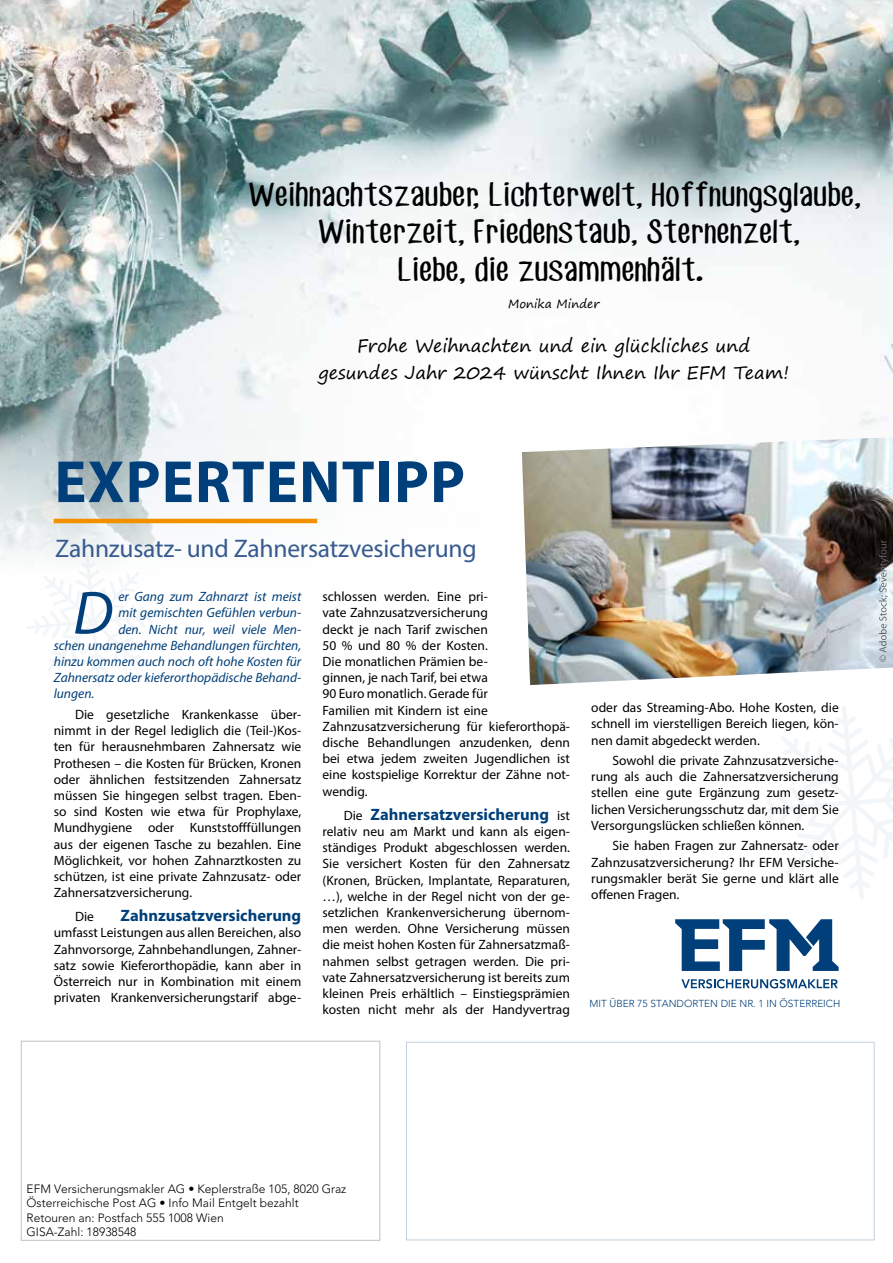
<style>
.page{position:relative;width:893px;height:1263px;background:#fff}
.page>*{position:absolute;margin:0;border:0;box-sizing:border-box;transform-origin:0 0}
.t1{font:italic 61.5px "Myriad Pro";color:#003f79}
.t2{font:700 60px "Myriad Pro";letter-spacing:.02em;color:#003f79}
.t3{font:30px/37.5px "CF Jack Story";letter-spacing:.04em;color:#000;text-align:center}
.t4{font:25.5px "Myriad Pro";letter-spacing:-.01em;color:#375a8f}
.t5{font:18px/27px "Segoe Print";color:#000;text-align:center}
.t6{font:700 16.5px "Myriad Pro";color:#003f79}
.t7{font:13.5px/16.2px "Myriad Pro";color:#000;text-align:justify}
.t8{font:italic 13.5px "Myriad Pro";color:#003f79}
.t9{font:300 12px/14.4px "Avenir LT";color:#000}
.t10{font:12px "Segoe Print";color:#000}
.t11{font:300 10.05px "Avenir LT";color:#003f79}
.s1{font-weight:400;font-size:13.5px;color:#000}
</style>
<div class="page">
<svg style="left:756px;top:706px;width:137px;height:193px"></svg>
<svg style="left:27px;top:585px;width:133px;height:103px"></svg>
<img style="left:0;top:0;width:893px;height:585px">
<svg style="left:681px;top:979px;width:157px;height:9px"></svg>
<svg style="left:675px;top:919px;width:164px;height:52px"></svg>
<hr style="left:54px;top:519px;width:263px;height:4px;background:#f39000">
<img style="left:522px;top:437px;width:371px;height:248px">
<svg style="left:879px;top:540px;width:10px;height:122px"></svg>
<h3 class="t3" style="left:248px;top:175px;width:613px">Weihnachtszauber, Lichterwelt, Hoffnungsglaube,<br>Winterzeit, Friedenstaub, Sternenzelt,<br>Liebe, die zusammenhält.</h3>
<p class="t10" style="left:508px;top:293px;width:93px">Monika Minder</p>
<h3 class="t5" style="left:319px;top:332px;width:472px">Frohe Weihnachten und ein glückliches und gesundes Jahr 2024 wünscht Ihnen Ihr EFM Team!</h3>
<h2 class="t2" style="left:54px;top:443px;width:412px">EXPERTENTIPP</h2>
<h3 class="t4" style="left:55px;top:533px;width:423px">Zahnzusatz- und Zahnersatzvesicherung</h3>
<h1 class="t1" style="left:73px;top:575px;width:41px">D</h1>
<p class="t8" style="left:118px;top:588px;width:184px">er Gang zum Zahnarzt ist meist</p>
<p class="t8" style="left:118px;top:604px;width:184px">mit gemischten Gefühlen verbun-</p>
<p class="t8" style="left:118px;top:621px;width:184px">den. Nicht nur, weil viele Men-</p>
<p class="t8" style="left:54px;top:637px;width:249px">schen unangenehme Behandlungen fürchten,</p>
<p class="t8" style="left:54px;top:653px;width:249px">hinzu kommen auch noch oft hohe Kosten für</p>
<p class="t8" style="left:54px;top:669px;width:249px">Zahnersatz oder kieferorthopädische Behand-</p>
<p class="t8" style="left:54px;top:685px;width:42px">lungen.</p>
<p class="t7" style="left:54px;top:706px;width:249px;text-indent:21px">Die gesetzliche Krankenkasse über&shy;nimmt in der Regel lediglich die (Teil-)Kos&shy;ten für herausnehmbaren Zahnersatz wie Prothesen – die Kosten für Brücken, Kronen oder ähnlichen festsitzenden Zahnersatz müssen Sie hingegen selbst tragen. Eben&shy;so sind Kosten wie etwa für Prophylaxe, Mundhygiene oder Kunststofffüllungen aus der eigenen Tasche zu bezahlen. Eine Möglichkeit, vor hohen Zahnarztkosten zu schützen, ist eine private Zahnzusatz- oder Zahnersatzversicherung.</p>
<p class="t7" style="left:75px;top:908px;width:20px">Die</p>
<p class="t6" style="left:120px;top:905px;width:182px">Zahnzusatzversicherung</p>
<p class="t7" style="left:54px;top:924px;width:249px">umfasst Leistungen aus allen Bereichen, also Zahnvorsorge, Zahnbehandlungen, Zahner&shy;satz sowie Kieferorthopädie, kann aber in Österreich nur in Kombination mit einem privaten Krankenversicherungstarif abge-</p>
<p class="t7" style="left:323px;top:588px;width:249px;text-align:left">schlossen werden. Eine pri-<br>vate Zahnzusatzversicherung<br>deckt je nach Tarif zwischen<br>50 % und 80 % der Kosten.<br>Die monatlichen Prämien be-<br>ginnen, je nach Tarif, bei etwa<br>90 Euro monatlich. Gerade für<br>Familien mit Kindern ist eine<br>Zahnzusatzversicherung für kieferorthopä&shy;dische Behandlungen anzudenken, denn bei etwa jedem zweiten Jugendlichen ist eine kostspielige Korrektur der Zähne not&shy;wendig.</p>
<p class="t6" style="left:344px;top:803px;width:228px"><span class="s1">Die</span> Zahnersatzversicherung <span class="s1">ist</span></p>
<p class="t7" style="left:323px;top:823px;width:249px">relativ neu am Markt und kann als eigen&shy;ständiges Produkt abgeschlossen werden.<br>Sie versichert Kosten für den Zahnersatz (Kronen, Brücken, Implantate, Reparaturen, …), welche in der Regel nicht von der ge&shy;setzlichen Krankenversicherung übernom&shy;men werden. Ohne Versicherung müssen die meist hohen Kosten für Zahnersatzmaß&shy;nahmen selbst getragen werden. Die pri&shy;vate Zahnersatzversicherung ist bereits zum kleinen Preis erhältlich – Einstiegsprämien kosten nicht mehr als der Handyvertrag</p>
<p class="t7" style="left:591px;top:699px;width:249px">oder das Streaming-Abo. Hohe Kosten, die schnell im vierstelligen Bereich liegen, kön&shy;nen damit abgedeckt werden.</p>
<p class="t7" style="left:591px;top:752px;width:249px;text-indent:21px">Sowohl die private Zahnzusatzversiche&shy;rung als auch die Zahnersatzversicherung stellen eine gute Ergänzung zum gesetz&shy;lichen Versicherungsschutz dar, mit dem Sie Versorgungslücken schließen können.</p>
<p class="t7" style="left:591px;top:837px;width:249px;text-indent:21px">Sie haben Fragen zur Zahnersatz- oder Zahnzusatzversicherung? Ihr EFM Versiche&shy;rungsmakler berät Sie gerne und klärt alle offenen Fragen.</p>
<p class="t11" style="left:589px;top:998px;width:252px">MIT ÜBER 75 STANDORTEN DIE NR. 1 IN ÖSTERREICH</p>
<p class="t9" style="left:27px;top:1182px;width:321px">EFM Versicherungsmakler AG • Keplerstraße 105, 8020 Graz Österreichische Post AG • Info Mail Entgelt bezahlt Retouren an: Postfach 555 1008 Wien<br>GISA-Zahl: 18938548</p>
</div>
